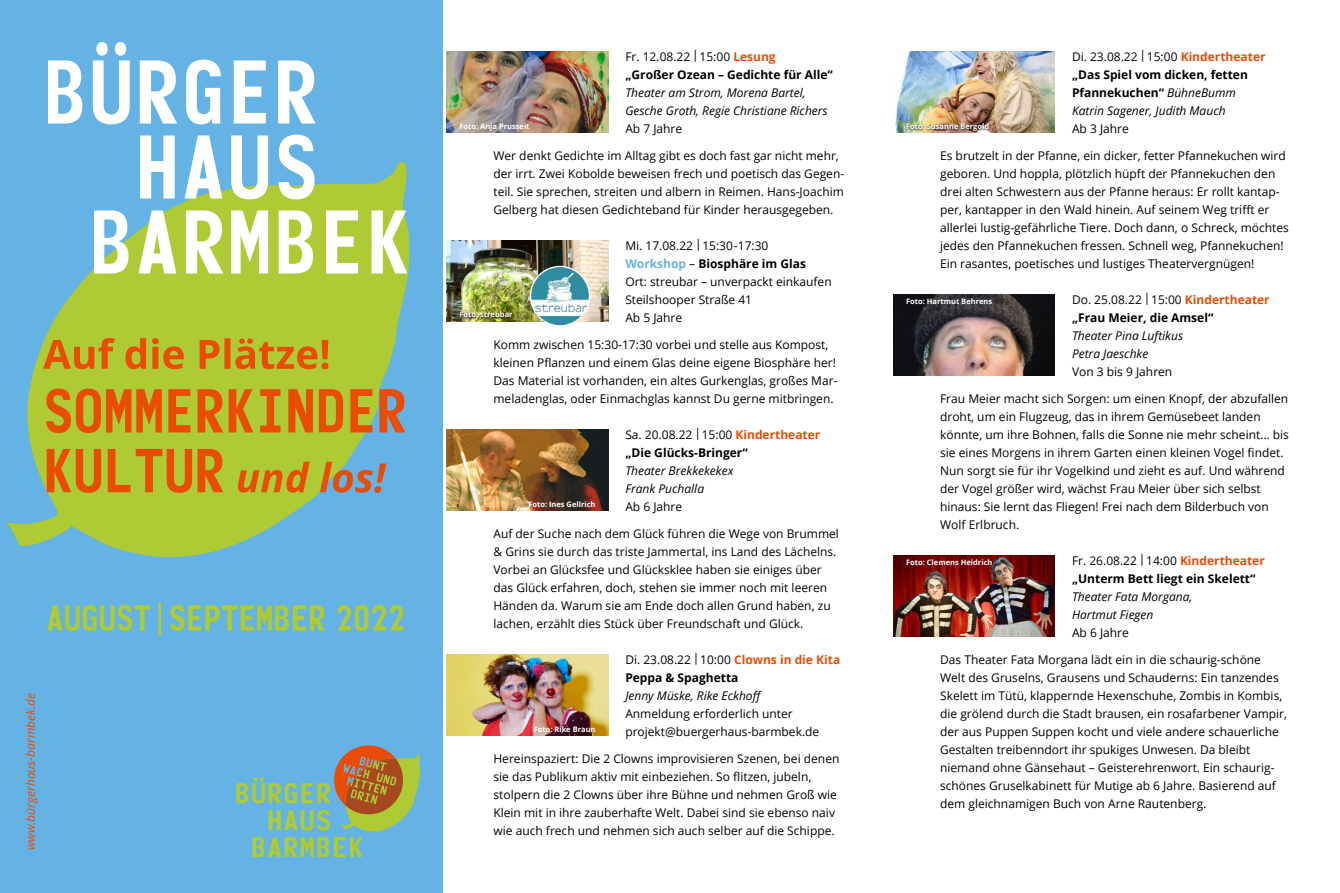
<style>
.page{position:relative;width:1340px;height:893px;background:#fff}
.page>*{position:absolute;margin:0;border:0;box-sizing:border-box;transform-origin:0 0}
.t1{font:12px/18px "Open Sans";color:#000}
.t2{font:italic 12px "Open Sans";color:#000}
.t3{font:700 12px/18px "Open Sans";color:#000}
.t4{font:italic 12px "Open Sans";color:#e94c05}
.t5{font:700 7.5px "Open Sans";color:#fff}
.s1{font-weight:700;color:#e94c05}
.s2{color:#65b2e4}
.s3{font-weight:400}
.s4{font-weight:700}
.s5{font-weight:400;font-style:italic}
</style>
<div class="page">
<img style="left:446px;top:240px;width:162px;height:81px">
<img style="left:446px;top:52px;width:162px;height:81px">
<img style="left:446px;top:430px;width:162px;height:81px">
<img style="left:446px;top:655px;width:162px;height:81px">
<img style="left:895px;top:52px;width:159px;height:81px">
<img style="left:893px;top:295px;width:161px;height:81px">
<img style="left:893px;top:556px;width:161px;height:81px">
<img style="left:530px;top:266px;width:60px;height:60px;border-radius:30px">
<div style="left:905px;top:122px;width:86px;height:11px;background:#000;opacity:.75"></div>
<div style="left:459px;top:311px;width:56px;height:9px;background:#000;opacity:.75"></div>
<div style="left:0;top:0;width:442px;height:893px;background:#65b2e4"></div>
<svg style="left:5px;top:161px;width:405px;height:397px;fill:#aecb35"></svg>
<svg style="left:94px;top:210px;width:313px;height:64px;background:#d4e4a6"></svg>
<svg style="left:140px;top:135px;width:174px;height:64px"></svg>
<svg style="left:48px;top:42px;width:267px;height:82px"></svg>
<svg style="left:237px;top:745px;width:182px;height:111px"></svg>
<svg style="left:47px;top:449px;width:339px;height:44px;background:#bd9933"></svg>
<svg style="left:46px;top:389px;width:359px;height:44px;background:#ca8621"></svg>
<svg style="left:43px;top:338px;width:285px;height:31px;background:#c59821"></svg>
<svg style="left:47px;top:602px;width:356px;height:33px"></svg>
<p class="t4" style="left:22px;top:850px;width:159px;rotate:-90deg">www.bürgerhaus-barmbek.de</p>
<p class="t1" style="left:625px;top:47px;width:152px">Fr. 12.08.22 | 15:00 <span class="s1">Lesung</span></p>
<p class="t3" style="left:625px;top:65px;width:209px">„Großer Ozean – Gedichte für Alle“</p>
<p class="t2" style="left:625px;top:84px;width:182px">Theater am Strom, Morena Bartel,</p>
<p class="t2" style="left:625px;top:102px;width:204px">Gesche Groth, Regie Christiane Richers</p>
<p class="t1" style="left:625px;top:119px;width:58px">Ab 7 Jahre</p>
<p class="t1" style="left:493px;top:146px;width:352px">Wer denkt Gedichte im Alltag gibt es doch fast gar nicht mehr, der irrt. Zwei Kobolde beweisen frech und poetisch das Gegen&shy;teil. Sie sprechen, streiten und albern in Reimen. Hans-Joachim Gelberg hat diesen Gedichteband für Kinder herausgegeben.</p>
<p class="t1" style="left:625px;top:236px;width:145px">Mi. 17.08.22 | 15:30-17:30</p>
<p class="t3" style="left:625px;top:254px;width:182px"><span class="s2">Workshop</span> <span class="s3">–</span> Biosphäre im Glas</p>
<p class="t1" style="left:625px;top:272px;width:208px">Ort: streubar – unverpackt einkaufen</p>
<p class="t1" style="left:625px;top:290px;width:128px">Steilshooper Straße 41</p>
<p class="t1" style="left:625px;top:308px;width:58px">Ab 5 Jahre</p>
<p class="t1" style="left:493px;top:335px;width:345px">Komm zwischen 15:30-17:30 vorbei und stelle aus Kompost, kleinen Pflanzen und einem Glas deine eigene Biosphäre her!<br>Das Material ist vorhanden, ein altes Gurkenglas, großes Mar&shy;meladenglas, oder Einmachglas kannst Du gerne mitbringen.</p>
<p class="t1" style="left:625px;top:425px;width:196px">Sa. 20.08.22 | 15:00 <span class="s1">Kindertheater</span></p>
<p class="t3" style="left:625px;top:443px;width:124px">„Die Glücks-Bringer“</p>
<p class="t2" style="left:625px;top:462px;width:110px">Theater Brekkekekex</p>
<p class="t2" style="left:625px;top:480px;width:80px">Frank Puchalla</p>
<p class="t1" style="left:625px;top:497px;width:58px">Ab 6 Jahre</p>
<p class="t1" style="left:493px;top:524px;width:347px">Auf der Suche nach dem Glück führen die Wege von Brummel &amp; Grins sie durch das triste Jammertal, ins Land des Lächelns.<br>Vorbei an Glücksfee und Glücksklee haben sie einiges über das Glück erfahren, doch, stehen sie immer noch mit leeren Händen da. Warum sie am Ende doch allen Grund haben, zu lachen, erzählt dies Stück über Freundschaft und Glück.</p>
<p class="t1" style="left:625px;top:650px;width:216px">Di. 23.08.22 | 10:00 <span class="s1">Clowns in die Kita<br></span><span class="s4">Peppa &amp; Spaghetta</span></p>
<p class="t2" style="left:625px;top:687px;width:139px">Jenny Müske, Rike Eckhoff</p>
<p class="t1" style="left:625px;top:704px;width:169px">Anmeldung erforderlich unter</p>
<p class="t1" style="left:625px;top:722px;width:195px">projekt@buergerhaus-barmbek.de</p>
<p class="t1" style="left:493px;top:749px;width:347px">Hereinspaziert: Die 2 Clowns improvisieren Szenen, bei denen sie das Publikum aktiv mit einbeziehen. So flitzen, jubeln, stolpern die 2 Clowns über ihre Bühne und nehmen Groß wie Klein mit in ihre zauberhafte Welt. Dabei sind sie ebenso naiv wie auch frech und nehmen sich auch selber auf die Schippe.</p>
<p class="t5" style="left:459px;top:121px;width:72px">Foto: Anja Prusseit</p>
<p class="t5" style="left:459px;top:309px;width:55px">Foto: streubar</p>
<p class="t5" style="left:528px;top:499px;width:69px">Foto: Ines Gellrich</p>
<p class="t5" style="left:533px;top:724px;width:63px">Foto: Rike Braun</p>
<p class="t1" style="left:1071px;top:47px;width:195px">Di. 23.08.22 | 15:00 <span class="s1">Kindertheater</span></p>
<p class="t3" style="left:1071px;top:65px;width:177px">„Das Spiel vom dicken, fetten<br>Pfannekuchen“ <span class="s5">BühneBumm</span></p>
<p class="t2" style="left:1071px;top:102px;width:155px">Katrin Sagener, Judith Mauch</p>
<p class="t1" style="left:1071px;top:119px;width:58px">Ab 3 Jahre</p>
<p class="t1" style="left:940px;top:146px;width:350px">Es brutzelt in der Pfanne, ein dicker, fetter Pfannekuchen wird geboren. Und hoppla, plötzlich hüpft der Pfannekuchen den drei alten Schwestern aus der Pfanne heraus: Er rollt kantap&shy;per, kantapper in den Wald hinein. Auf seinem Weg trifft er allerlei lustig-gefährliche Tiere. Doch dann, o Schreck, möchtes jedes den Pfannekuchen fressen. Schnell weg, Pfannekuchen!<br>Ein rasantes, poetisches und lustiges Theatervergnügen!</p>
<p class="t1" style="left:1071px;top:290px;width:199px">Do. 25.08.22 | 15:00 <span class="s1">Kindertheater</span></p>
<p class="t3" style="left:1071px;top:308px;width:143px">„Frau Meier, die Amsel“</p>
<p class="t2" style="left:1071px;top:327px;width:113px">Theater Pina Luftikus</p>
<p class="t2" style="left:1071px;top:345px;width:78px">Petra Jaeschke</p>
<p class="t1" style="left:1071px;top:362px;width:102px">Von 3 bis 9 Jahren</p>
<p class="t1" style="left:940px;top:389px;width:350px">Frau Meier macht sich Sorgen: um einen Knopf, der abzufallen droht, um ein Flugzeug, das in ihrem Gemüsebeet landen könnte, um ihre Bohnen, falls die Sonne nie mehr scheint… bis sie eines Morgens in ihrem Garten einen kleinen Vogel findet.<br>Nun sorgt sie für ihr Vogelkind und zieht es auf. Und während der Vogel größer wird, wächst Frau Meier über sich selbst hinaus: Sie lernt das Fliegen! Frei nach dem Bilderbuch von Wolf Erlbruch.</p>
<p class="t1" style="left:1071px;top:551px;width:194px">Fr. 26.08.22 | 14:00 <span class="s1">Kindertheater</span></p>
<p class="t3" style="left:1071px;top:569px;width:185px">„Unterm Bett liegt ein Skelett“</p>
<p class="t2" style="left:1071px;top:588px;width:122px">Theater Fata Morgana,</p>
<p class="t2" style="left:1071px;top:606px;width:83px">Hartmut Fiegen</p>
<p class="t1" style="left:1071px;top:623px;width:58px">Ab 6 Jahre</p>
<p class="t1" style="left:940px;top:650px;width:348px">Das Theater Fata Morgana lädt ein in die schaurig-schöne Welt des Gruselns, Grausens und Schauderns: Ein tanzendes Skelett im Tütü, klappernde Hexenschuhe, Zombis in Kombis, die grölend durch die Stadt brausen, ein rosafarbener Vampir, der aus Puppen Suppen kocht und viele andere schauerliche Gestalten treibenndort ihr spukiges Unwesen. Da bleibt</p>
<p class="t1" style="left:940px;top:758px;width:336px">niemand ohne Gänsehaut – Geisterehrenwort. Ein schaurig-</p>
<p class="t1" style="left:940px;top:776px;width:337px">schönes Gruselkabinett für Mutige ab 6 Jahre. Basierend auf dem gleichnamigen Buch von Arne Rautenberg.</p>
<p class="t5" style="left:906px;top:121px;width:85px">Foto: Susanne Bergold</p>
<p class="t5" style="left:906px;top:296px;width:88px">Foto: Hartmut Behrens</p>
<p class="t5" style="left:906px;top:557px;width:88px">Foto: Clemens Heidrich</p>
</div>
